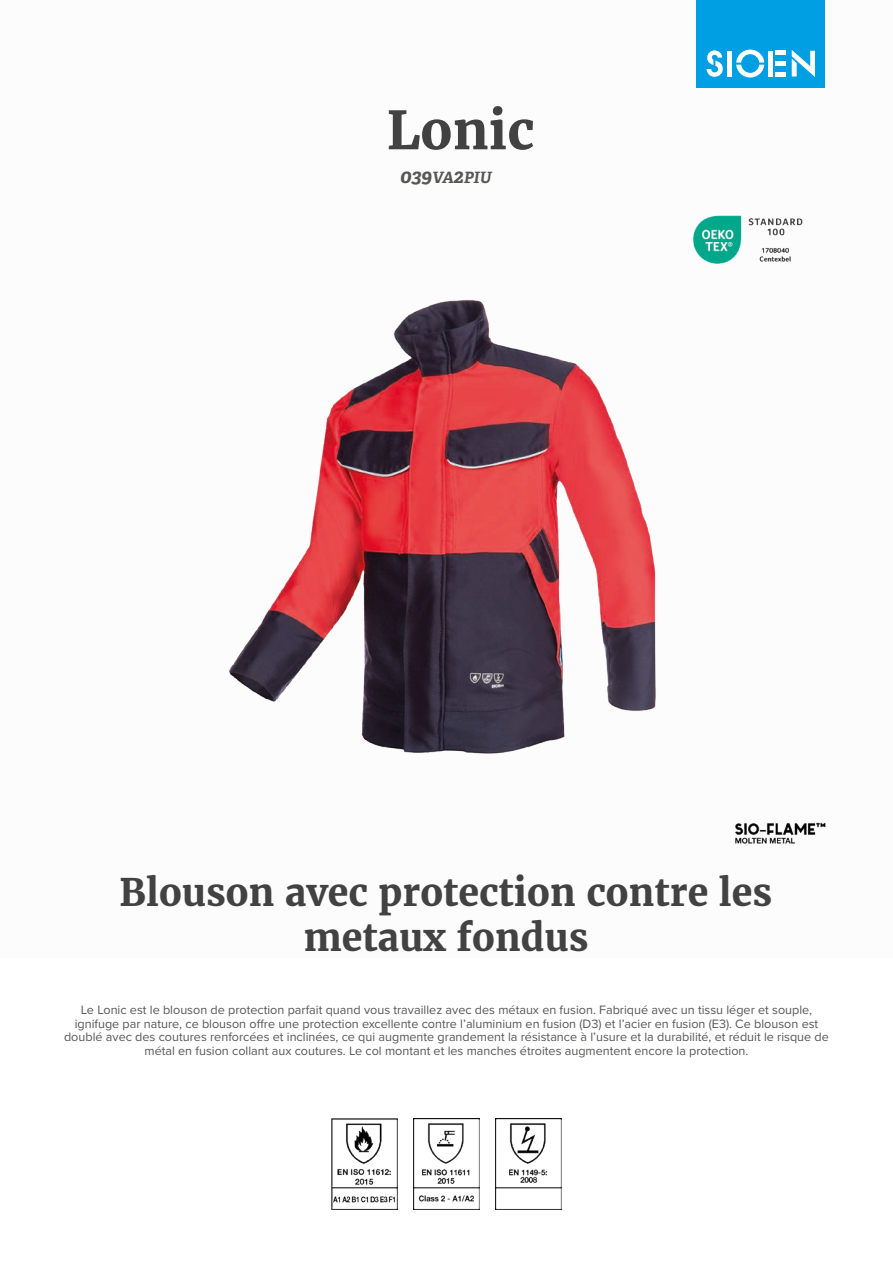
<style>
.page{position:relative;width:893px;height:1263px;background:#fff}
.page>*{position:absolute;margin:0;border:0;box-sizing:border-box;transform-origin:0 0}
.t1{font:700 52.5px "Merriweather";color:#424243}
.t2{font:700 37.5px/45px "Merriweather";color:#424243;text-align:center}
.t3{font:italic 700 15.6px "Adelle";color:#575756}
.t4{font:12.6px/13.6px "Proxima Nova";color:#575756;text-align:center}
.s1{font-size:19.5px}
</style>
<div class="page">
<div style="left:697px;top:0;width:128px;height:88px;background:#009fe3"></div>
<svg style="left:707px;top:50px;width:16px;height:27px"></svg>
<svg style="left:736px;top:50px;width:28px;height:28px"></svg>
<div style="left:727px;top:51px;width:5px;height:26px;background:#fff"></div>
<div style="left:768px;top:51px;width:5px;height:26px;background:#fff"></div>
<div style="left:775px;top:72px;width:11px;height:5px;background:#fff"></div>
<div style="left:775px;top:61px;width:11px;height:5px;background:#fff"></div>
<hr style="left:775px;top:51px;width:11px;height:4px;background:#fff">
<svg style="left:792px;top:50px;width:23px;height:27px"></svg>
<img style="left:735px;top:822px;width:91px;height:22px">
<img style="left:693px;top:215px;width:110px;height:49px">
<img style="left:331px;top:1118px;width:67px;height:92px">
<img style="left:413px;top:1118px;width:67px;height:92px">
<img style="left:495px;top:1118px;width:67px;height:92px">
<img style="left:229px;top:300px;width:427px;height:454px">
<h1 class="t1" style="left:387px;top:95px;width:149px">Lonic</h1>
<p class="t3" style="left:400px;top:168px;width:93px"><span class="s1">039</span>VA<span class="s1">2</span>PIU</p>
<h2 class="t2" style="left:120px;top:869px;width:654px">Blouson avec protection contre les metaux fondus</h2>
<p class="t4" style="left:64px;top:1002px;width:766px">Le Lonic est le blouson de protection parfait quand vous travaillez avec des métaux en fusion. Fabriqué avec un tissu léger et souple, ignifuge par nature, ce blouson offre une protection excellente contre l’aluminium en fusion (D3) et l’acier en fusion (E3). Ce blouson est doublé avec des coutures renforcées et inclinées, ce qui augmente grandement la résistance à l’usure et la durabilité, et réduit le risque de métal en fusion collant aux coutures. Le col montant et les manches étroites augmentent encore la protection.</p>
</div>
